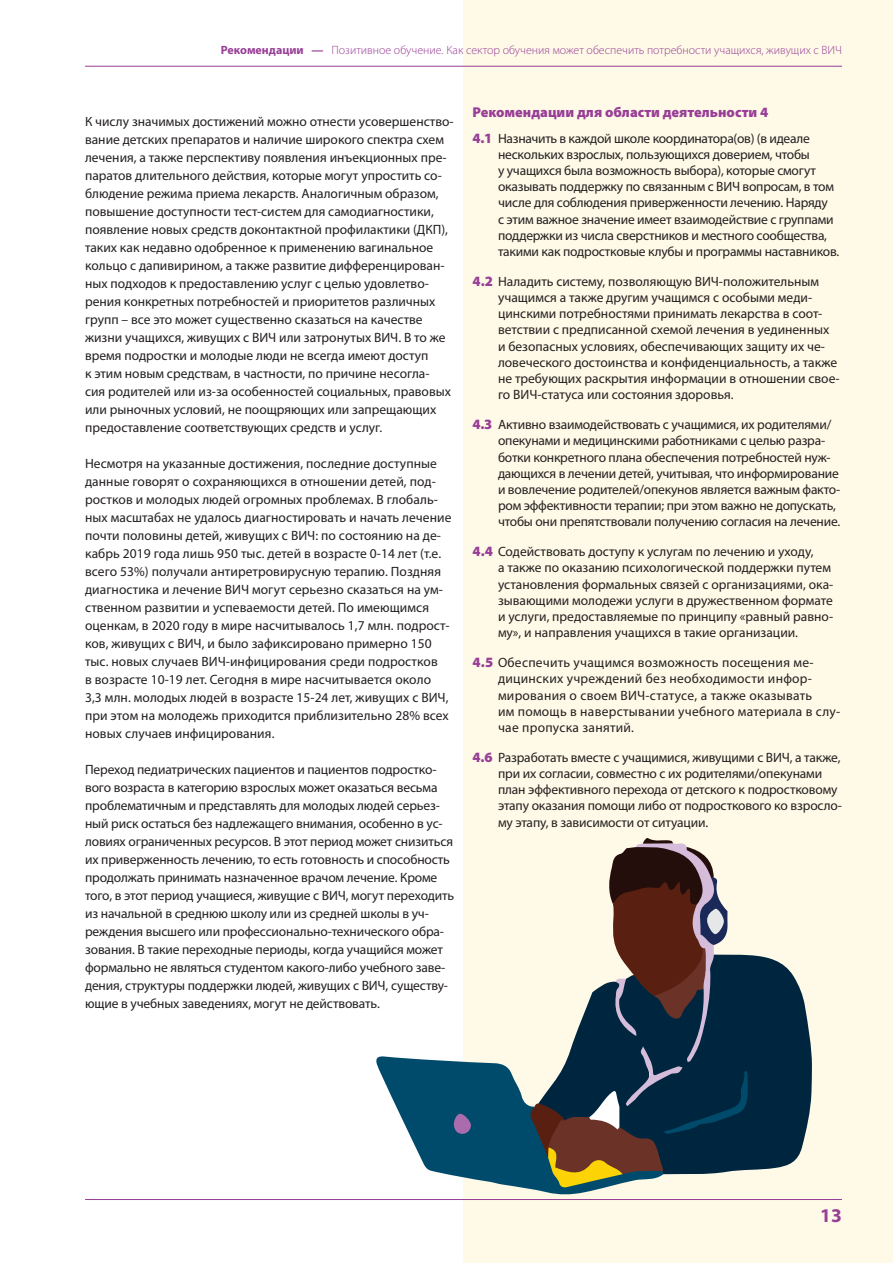
<style>
.page{position:relative;width:893px;height:1263px;background:#fff}
.page>*{position:absolute;margin:0;border:0;box-sizing:border-box;transform-origin:0 0}
.t1{font:700 19.5px "Myriad Pro";color:#983e97}
.t2{font:900 14.25px "Myriad Pro";color:#983e97}
._02_Osnovnoy{font:13.5px/18px "Myriad Pro";color:#231f20}
._08_Osnovnoi_number{font:13.5px/16.2px "Myriad Pro";letter-spacing:-.01em;color:#231f20}
._08_Osnovnoi_number-2{font:13.5px/16.2px "Myriad Pro";letter-spacing:.02em;color:#231f20}
.t3{font:300 12px "Myriad Pro";color:#983e97}
.s1{font-weight:700}
.s2{font-weight:900;font-size:14.25px;color:#983e97}
</style>
<div class="page">
<div style="left:463px;top:0;width:430px;height:1263px;background:#fefae7"></div>
<hr style="left:85px;top:1199px;width:757px;height:1px;background:#983e97">
<hr style="left:85px;top:66px;width:757px;height:1px;background:#983e97">
<svg style="left:376px;top:838px;width:436px;height:357px"></svg>
<p class="t3" style="left:221px;top:42px;width:623px"><span class="s1">Рекомендации —</span> Позитивное обучение. Как сектор обучения может обеспечить потребности учащихся, живущих с ВИЧ</p>
<p class="_02_Osnovnoy" style="left:85px;top:112px;width:370px">К числу значимых достижений можно отнести усовершенство&shy;вание детских препаратов и наличие широкого спектра схем лечения, а также перспективу появления инъекционных пре&shy;паратов длительного действия, которые могут упростить со&shy;блюдение режима приема лекарств. Аналогичным образом, повышение доступности тест-систем для самодиагностики, появление новых средств доконтактной профилактики (ДКП), таких как недавно одобренное к применению вагинальное кольцо с дапивирином, а также развитие дифференцирован&shy;ных подходов к предоставлению услуг с целью удовлетво&shy;рения конкретных потребностей и приоритетов различных групп – все это может существенно сказаться на качестве жизни учащихся, живущих с ВИЧ или затронутых ВИЧ. В то же время подростки и молодые люди не всегда имеют доступ<br>к этим новым средствам, в частности, по причине несогла-<br>сия родителей или из-за особенностей социальных, правовых или рыночных условий, не поощряющих или запрещающих предоставление соответствующих средств и услуг.</p>
<p class="_02_Osnovnoy" style="left:85px;top:454px;width:368px">Несмотря на указанные достижения, последние доступные данные говорят о сохраняющихся в отношении детей, под&shy;ростков и молодых людей огромных проблемах. В глобаль&shy;ных масштабах не удалось диагностировать и начать лечение почти половины детей, живущих с ВИЧ: по состоянию на де&shy;кабрь 2019 года лишь 950 тыс. детей в возрасте 0-14 лет (т.е. всего 53%) получали антиретровирусную терапию. Поздняя диагностика и лечение ВИЧ могут серьезно сказаться на ум&shy;ственном развитии и успеваемости детей. По имеющимся оценкам, в 2020 году в мире насчитывалось 1,7 млн. подрост&shy;ков, живущих с ВИЧ, и было зафиксировано примерно 150 тыс. новых случаев ВИЧ-инфицирования среди подростков<br>в возрасте 10-19 лет. Сегодня в мире насчитывается около<br>3,3 млн. молодых людей в возрасте 15-24 лет, живущих с ВИЧ, при этом на молодежь приходится приблизительно 28% всех новых случаев инфицирования.</p>
<p class="_02_Osnovnoy" style="left:85px;top:760px;width:371px">Переход педиатрических пациентов и пациентов подростко&shy;вого возраста в категорию взрослых может оказаться весьма проблематичным и представлять для молодых людей серьез&shy;ный риск остаться без надлежащего внимания, особенно в ус&shy;ловиях ограниченных ресурсов. В этот период может снизиться их приверженность лечению, то есть готовность и способность продолжать принимать назначенное врачом лечение. Кроме того, в этот период учащиеся, живущие с ВИЧ, могут переходить из начальной в среднюю школу или из средней школы в уч&shy;реждения высшего или профессионально-технического обра&shy;зования. В такие переходные периоды, когда учащийся может формально не являться студентом какого-либо учебного заве&shy;дения, структуры поддержки людей, живущих с ВИЧ, существу&shy;ющие в учебных заведениях, могут не действовать.</p>
<p class="t2" style="left:472px;top:102px;width:297px">Рекомендации для области деятельности 4</p>
<p class="_08_Osnovnoi_number" style="left:498px;top:130px;width:343px;text-indent:-26px"><span class="s2">4.1</span> Назначить в каждой школе координатора(ов) (в идеале нескольких взрослых, пользующихся доверием, чтобы<br>у учащихся была возможность выбора), которые смогут оказывать поддержку по связанным с ВИЧ вопросам, в том числе для соблюдения приверженности лечению. Наряду<br>с этим важное значение имеет взаимодействие с группами поддержки из числа сверстников и местного сообщества, такими как подростковые клубы и программы наставников.</p>
<p class="_08_Osnovnoi_number" style="left:498px;top:273px;width:343px;text-indent:-26px"><span class="s2">4.2</span> Наладить систему, позволяющую ВИЧ-положительным учащимся а также другим учащимся с особыми меди&shy;цинскими потребностями принимать лекарства в соот&shy;ветствии с предписанной схемой лечения в уединенных и безопасных условиях, обеспечивающих защиту их че&shy;ловеческого достоинства и конфиденциальность, а также не требующих раскрытия информации в отношении свое&shy;го ВИЧ-статуса или состояния здоровья.</p>
<p class="_08_Osnovnoi_number" style="left:498px;top:416px;width:344px;text-indent:-26px"><span class="s2">4.3</span> Активно взаимодействовать с учащимися, их родителями/ опекунами и медицинскими работниками с целью разра&shy;ботки конкретного плана обеспечения потребностей нуж&shy;дающихся в лечении детей, учитывая, что информирование и вовлечение родителей/опекунов является важным факто&shy;ром эффективности терапии; при этом важно не допускать, чтобы они препятствовали получению согласия на лечение.</p>
<p class="_08_Osnovnoi_number" style="left:498px;top:543px;width:337px;text-indent:-26px"><span class="s2">4.4</span> Содействовать доступу к услугам по лечению и уходу,<br>а также по оказанию психологической поддержки путем установления формальных связей с организациями, ока&shy;зывающими молодежи услуги в дружественном формате и услуги, предоставляемые по принципу «равный равно&shy;му», и направления учащихся в такие организации.</p>
<p class="_08_Osnovnoi_number-2" style="left:498px;top:654px;width:344px;text-indent:-26px"><span class="s2">4.5</span> Обеспечить учащимся возможность посещения ме&shy;дицинских учреждений без необходимости инфор&shy;мирования о своем ВИЧ-статусе, а также оказывать<br>им помощь в наверстывании учебного материала в слу&shy;чае пропуска занятий.</p>
<p class="_08_Osnovnoi_number" style="left:498px;top:749px;width:345px;text-indent:-26px"><span class="s2">4.6</span> Разработать вместе с учащимися, живущими с ВИЧ, а также, при их согласии, совместно с их родителями/опекунами план эффективного перехода от детского к подростковому этапу оказания помощи либо от подросткового ко взросло&shy;му этапу, в зависимости от ситуации.</p>
<h1 class="t1" style="left:820px;top:1203px;width:23px">13</h1>
</div>
